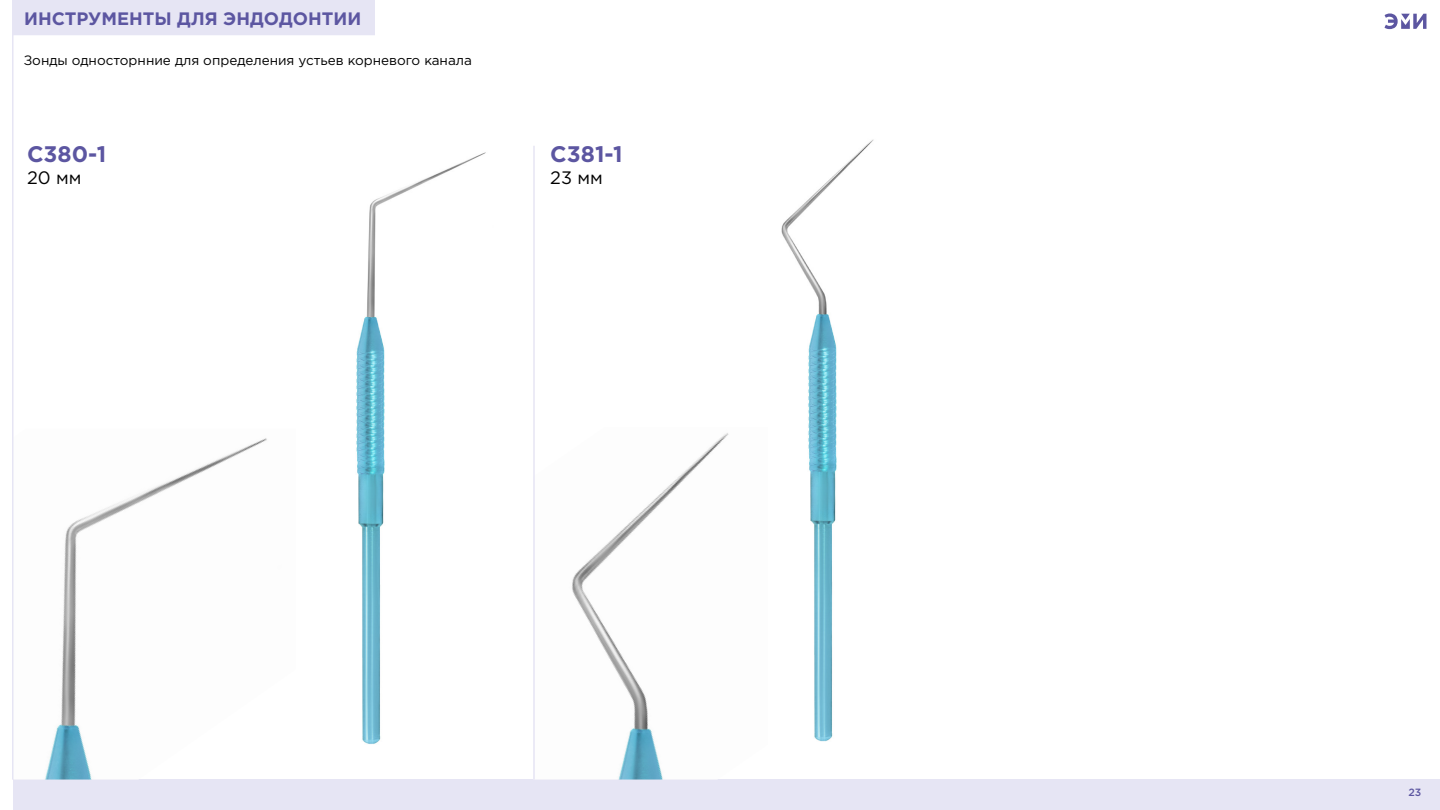
<style>
.page{position:relative;width:1440px;height:810px;background:#fff}
.page>*{position:absolute;margin:0;border:0;box-sizing:border-box;transform-origin:0 0}
.t1{font:700 22.5px "Gotham Pro";color:#5c56a1}
.t2{font:700 18px "Gotham Pro";color:#5c56a1}
.t3{font:18px "Gotham Pro";color:#000}
.t4{font:13.5px "Gotham Pro";color:#000}
.t5{font:500 10.5px "Gotham Pro";color:#5c56a1}
</style>
<div class="page">
<div style="left:14px;top:780px;width:1426px;height:30px;background:#e6e5f4"></div>
<img style="left:14px;top:438px;width:282px;height:342px">
<img style="left:535px;top:433px;width:282px;height:347px">
<hr style="left:533px;top:146px;width:2px;height:634px;background:#e6e5f4">
<hr style="left:12px;top:34px;width:2px;height:746px;background:#e6e5f4">
<div style="left:12px;top:0;width:363px;height:35px;background:#e6e5f4"></div>
<svg style="left:1384px;top:14px;width:42px;height:15px"></svg>
<img style="left:356px;top:152px;width:130px;height:592px">
<img style="left:769px;top:139px;width:105px;height:626px">
<h2 class="t2" style="left:24px;top:8px;width:339px">ИНСТРУМЕНТЫ ДЛЯ ЭНДОДОНТИИ</h2>
<p class="t4" style="left:24px;top:52px;width:450px">Зонды односторнние для определения устьев корневого канала</p>
<h1 class="t1" style="left:27px;top:141px;width:81px">С380-1</h1>
<h2 class="t3" style="left:27px;top:167px;width:56px">20 мм</h2>
<h1 class="t1" style="left:550px;top:141px;width:74px">С381-1</h1>
<h2 class="t3" style="left:550px;top:167px;width:54px">23 мм</h2>
<p class="t5" style="left:1408px;top:787px;width:14px">23</p>
</div>
